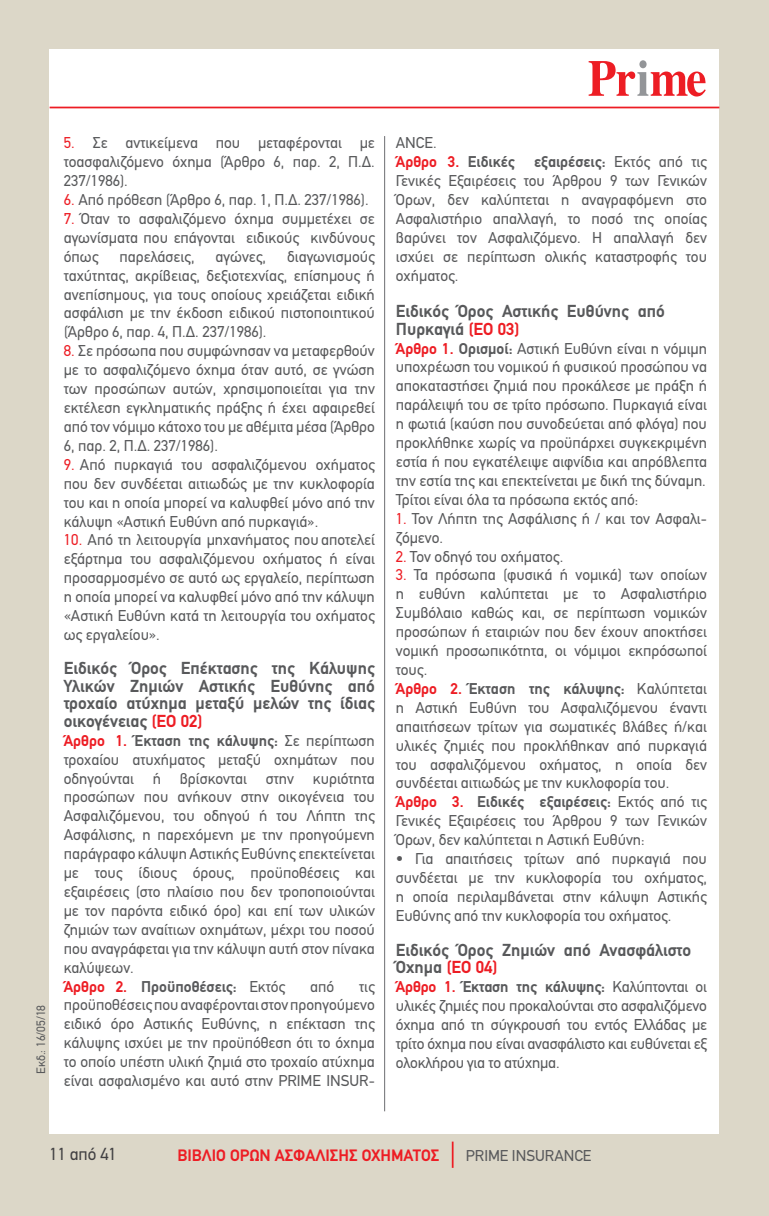
<style>
.page{position:relative;width:769px;height:1216px;background:#fff}
.page>*{position:absolute;margin:0;border:0;box-sizing:border-box;transform-origin:0 0}
.t1{font:700 17.5px/17.5px "PF Din Text";color:#58595b}
.t2{font:17.5px "PF Din Text";color:#414042}
.t3{font:700 16.62px "PF Din Text";color:#ed1d24}
.t4{font:15.75px/18.9px "PF Din Text";color:#58595b;text-align:justify}
.t5{font:12.25px "PF Din Text";color:#58595b}
.s1{color:#ed1d24}
.s2{font-weight:700;color:#ed1d24}
.s3{font-weight:700}
</style>
<div class="page">
<div style="left:0;top:0;width:769px;height:1215px;background:#dcd7c8"></div>
<div style="left:50px;top:50px;width:669px;height:1084px;background:#fff"></div>
<hr style="left:384px;top:136px;width:1px;height:975px;background:#6d6e71">
<svg style="left:589px;top:60px;width:117px;height:36px"></svg>
<hr style="left:50px;top:107px;width:669px;height:1px;background:#ed1d24">
<svg style="left:452px;top:1141px;width:1px;height:26px"></svg>
<p class="t5" style="left:34px;top:1074px;width:71px;rotate:-90deg">ΕΚΔ.: 16/05/18</p>
<p class="t4" style="left:64px;top:133px;width:313px"><span class="s1">5.</span> ΣΕ ΑΝΤΙΚΕΊΜΕΝΑ ΠΟΥ ΜΕΤΑΦΈΡΟΝΤΑΙ ΜΕ ΤΟΑΣΦΑΛΙΖΌΜΕΝΟ ΌΧΗΜΑ (ΆΡΘΡΟ 6, ΠΑΡ. 2, Π.Δ.<br>237/1986).</p>
<p class="t4" style="left:64px;top:190px;width:306px"><span class="s1">6.</span> ΑΠΌ ΠΡΌΘΕΣΗ (ΆΡΘΡΟ 6, ΠΑΡ. 1, Π.Δ. 237/1986).</p>
<p class="t4" style="left:64px;top:209px;width:313px"><span class="s1">7.</span> ΌΤΑΝ ΤΟ ΑΣΦΑΛΙΖΌΜΕΝΟ ΌΧΗΜΑ ΣΥΜΜ ΕΤΈΧΕΙ ΣΕ ΑΓΩΝΊΣΜΑΤΑ ΠΟΥ ΕΠΆΓΟΝΤΑΙ ΕΙΔΙΚΟΎΣ ΚΙΝΔΎΝΟΥΣ ΌΠΩΣ</p>
<p class="t4" style="left:64px;top:247px;width:313px;text-indent:223px">ΔΙΑΓΩΝΙΣΜΟΎΣ ΤΑΧΎΤΗΤΑΣ, ΑΚΡΊΒΕΙΑΣ, ΔΕΞΙΟΤΕΧΝΊΑΣ, ΕΠΊΣΗΜΟΥΣ Ή ΑΝΕΠΊΣΗΜΟΥΣ, ΓΙΑ ΤΟΥΣ ΟΠΟΊΟΥΣ ΧΡΕΙΆΖΕΤΑΙ ΕΙΔΙΚΉ ΑΣΦΆΛΙΣΗ ΜΕ ΤΗΝ ΈΚΔΟΣΗ ΕΙΔΙΚΟΎ ΠΙΣΤΟΠΟΙΗΤΙΚΟΎ (ΆΡΘΡΟ 6, ΠΑΡ. 4, Π.Δ. 237/1986).</p>
<p class="t4" style="left:64px;top:341px;width:313px"><span class="s1">8.</span> ΣΕ ΠΡΌΣΩΠΑ ΠΟΥ ΣΥΜΦΏΝΗΣΑΝ ΝΑ ΜΕΤΑΦΕΡΘΟΎΝ ΜΕ ΤΟ ΑΣΦΑΛΙΖΌΜΕΝΟ ΌΧΗΜΑ ΌΤΑΝ ΑΥΤΌ, ΣΕ ΓΝΏΣΗ ΤΩΝ ΠΡΟΣΏΠΩΝ ΑΥΤΏΝ, ΧΡΗΣΙΜΟΠΟΙΕΊΤΑΙ ΓΙΑ ΤΗΝ ΕΚΤΈΛΕΣΗ ΕΓΚΛΗΜΑΤΙΚΉΣ ΠΡΆΞΗΣ Ή ΈΧΕΙ ΑΦΑΙΡΕΘΕΊ ΑΠΌ ΤΟΝ ΝΌΜΙΜΟ ΚΆΤΟΧΟ ΤΟΥ ΜΕ ΑΘΈΜΙΤΑ ΜΈΣΑ (ΆΡΘΡΟ 6, ΠΑΡ. 2, Π.Δ. 237/1986).</p>
<p class="t4" style="left:64px;top:455px;width:313px"><span class="s1">9.</span> ΑΠΌ ΠΥΡΚΑΓΙΆ ΤΟΥ ΑΣΦΑΛΙΖΌΜΕΝΟΥ ΟΧΉΜΑΤΟΣ ΠΟΥ ΔΕΝ ΣΥΝΔΈΕΤΑΙ ΑΙΤΙΩΔΏΣ ΜΕ ΤΗΝ ΚΥΚΛΟΦΟΡΊΑ ΤΟΥ ΚΑΙ Η ΟΠΟΊΑ ΜΠΟΡΕΊ ΝΑ ΚΑΛΥΦΘΕΊ ΜΌΝΟ ΑΠΌ ΤΗΝ ΚΆΛΥΨΗ «ΑΣΤΙΚΉ ΕΥΘΎΝΗ ΑΠΌ ΠΥΡΚΑΓΙΆ».</p>
<p class="t4" style="left:64px;top:530px;width:313px"><span class="s1">10.</span> ΑΠΌ ΤΗ ΛΕΙΤΟΥΡΓΊΑ ΜΗΧΑΝΉΜΑΤΟΣ ΠΟΥ ΑΠΟΤΕΛΕΊ ΕΞΆΡΤΗΜΑ ΤΟΥ ΑΣΦΑΛΙΖΌΜΕΝΟΥ ΟΧΉΜΑΤΟΣ Ή ΕΊΝΑΙ ΠΡΟΣΑΡΜΟΣΜΈΝΟ ΣΕ ΑΥΤΌ ΩΣ ΕΡΓΑΛΕΊΟ, ΠΕΡΊΠΤΩΣΗ Η ΟΠΟΊΑ ΜΠΟΡΕΊ ΝΑ ΚΑΛΥΦΘΕΊ ΜΌΝΟ ΑΠΌ ΤΗΝ ΚΆΛΥΨΗ «ΑΣΤΙΚΉ ΕΥΘΎΝΗ ΚΑΤΆ ΤΗ ΛΕΙΤΟΥΡΓΊΑ ΤΟΥ ΟΧΉΜΑΤΟΣ ΩΣ ΕΡΓΑΛΕΊΟΥ».</p>
<p class="t1" style="left:64px;top:659px;width:313px;text-align:justify">Ειδικός Όρος Επέκτασης της Κάλυψης Υλικών Ζηµιών Αστικής Ευθύνης από τροχαίο ατύχηµα µεταξύ µελών της ίδιας οικογένειας <span class="s1">(ΕΟ 02)</span></p>
<p class="t4" style="left:64px;top:731px;width:313px;text-align:left"><span class="s2">Άρθρο 1.</span> <span class="s3">Έκταση της κάλυψης:</span> ΣΕ ΠΕΡΊΠΤΩΣΗ ΤΡΟΧΑΊΟΥ ΑΤΥΧΉΜΑΤΟΣ ΜΕΤΑΞΎ ΟΧΗΜΆΤΩΝ ΠΟΥ ΟΔΗΓΟΎΝΤΑΙ Ή ΒΡΊΣΚΟΝΤΑΙ ΣΤΗΝ ΚΥΡΙΌΤΗΤΑ ΠΡΟΣΏΠΩΝ ΠΟΥ ΑΝΉΚΟΥΝ ΣΤΗΝ ΟΙΚΟΓΈΝΕΙΑ ΤΟΥ ΑΣΦΑΛΙΖΌΜΕΝΟΥ, ΤΟΥ ΟΔΗΓΟΎ Ή ΤΟΥ ΛΉΠΤΗ ΤΗΣ ΑΣΦΆΛΙΣΗΣ, Η ΠΑΡΕΧΌΜΕΝΗ ΜΕ ΤΗΝ ΠΡΟΗΓΟΎΜΕΝΗ ΠΑΡΆΓΡΑΦΟ ΚΆΛΥΨΗ ΑΣΤΙΚΉΣ ΕΥΘΎΝΗΣ ΕΠΕΚΤΕΊΝΕΤΑΙ ΜΕ ΤΟΥΣ ΊΔΙΟΥΣ ΌΡΟΥΣ, ΠΡΟΫΠΟΘΈΣΕΙΣ ΚΑΙ ΕΞΑΙΡΈΣΕΙΣ (ΣΤΟ ΠΛΑΊΣΙΟ ΠΟΥ ΔΕΝ ΤΡΟΠΟΠΟΙΟΎΝΤΑΙ ΜΕ ΤΟΝ ΠΑΡΌΝΤΑ ΕΙΔΙΚΌ ΌΡΟ) ΚΑΙ ΕΠΊ ΤΩΝ ΥΛΙΚΏΝ ΖΗΜΙΏΝ ΤΩΝ ΑΝΑΊΤΙΩΝ ΟΧΗΜΆΤΩΝ, ΜΈΧΡΙ ΤΟΥ ΠΟΣΟΎ ΠΟΥ ΑΝΑΓΡΆΦΕΤΑΙ ΓΙΑ ΤΗΝ ΚΆΛΥΨΗ ΑΥΤΉ ΣΤΟΝ ΠΊΝΑΚΑ ΚΑΛΎΨΕΩΝ.<br><span class="s2">Άρθρο 2.</span> <span class="s3">Προϋποθέσεις:</span> ΕΚΤΌΣ</p>
<p class="t4" style="left:119px;top:247px;width:77px">ΠΑΡΕΛΆΣΕΙΣ,</p>
<p class="t4" style="left:216px;top:247px;width:52px">ΑΓΏΝΕΣ,</p>
<p class="t4" style="left:310px;top:976px;width:26px">ΑΠΌ</p>
<p class="t4" style="left:64px;top:976px;width:313px;text-indent:295px">ΤΙΣ ΠΡΟΫΠΟΘΈΣΕΙΣ ΠΟΥ ΑΝΑΦΈΡΟΝΤΑΙ ΣΤΟΝ ΠΡΟΗΓΟΎΜΕΝΟ ΕΙΔΙΚΌ ΌΡΟ ΑΣΤΙΚΉΣ ΕΥΘΎΝΗΣ, Η ΕΠΈΚΤΑΣΗ ΤΗΣ ΚΆΛΥΨΗΣ ΙΣΧΎΕΙ ΜΕ ΤΗΝ ΠΡΟΫΠΌΘΕΣΗ ΌΤΙ ΤΟ ΌΧΗΜΑ ΤΟ ΟΠΟΊΟ ΥΠΈΣΤΗ ΥΛΙΚΉ ΖΗΜΙΆ ΣΤΟ ΤΡΟΧΑΊΟ ΑΤΎΧΗΜΑ ΕΊΝΑΙ ΑΣΦΑΛΙΣΜΈΝΟ ΚΑΙ ΑΥΤΌ ΣΤΗΝ PRIME INSUR-</p>
<p class="t4" style="left:396px;top:133px;width:313px;text-align:left">ANCE.<br><span class="s2">Άρθρο 3.</span> <span class="s3">Ειδικές εξαιρέσεις:</span> ΕΚΤΌΣ ΑΠΌ ΤΙΣ ΓΕΝΙΚΈΣ ΕΞΑΙΡΈΣΕΙΣ ΤΟΥ ΆΡΘΡΟΥ 9 ΤΩΝ ΓΕΝΙΚΏΝ ΌΡΩΝ, ΔΕΝ ΚΑΛΎΠΤΕΤΑΙ Η ΑΝΑΓΡΑΦΌΜΕΝΗ ΣΤΟ ΑΣΦΑΛΙΣΤΉΡΙΟ ΑΠΑΛΛΑΓΉ, ΤΟ ΠΟΣΌ ΤΗΣ ΟΠΟΊΑΣ ΒΑΡΎΝΕΙ ΤΟΝ ΑΣΦΑΛΙΖΌΜΕΝΟ. Η ΑΠΑΛΛΑΓΉ ΔΕΝ ΙΣΧΎΕΙ ΣΕ ΠΕΡΊΠΤΩΣΗ ΟΛΙΚΉΣ ΚΑΤΑΣΤΡΟΦΉΣ ΤΟΥ ΟΧΉΜΑΤΟΣ.</p>
<p class="t1" style="left:396px;top:302px;width:270px">Ειδικός Όρος Αστικής Ευθύνης από<br>Πυρκαγιά <span class="s1">(ΕΟ 03)</span></p>
<p class="t4" style="left:396px;top:339px;width:313px"><span class="s2">Άρθρο 1.</span> <span class="s3">Ορισµοί:</span> ΑΣΤΙΚΉ ΕΥΘΎΝΗ ΕΊΝΑΙ Η ΝΌΜΙΜΗ ΥΠΟΧΡΈΩΣΗ ΤΟΥ ΝΟΜΙΚΟΎ Ή ΦΥΣΙΚΟΎ ΠΡΟΣΏΠΟΥ ΝΑ ΑΠΟΚΑΤΑΣΤΉΣΕΙ ΖΗΜΙΆ ΠΟΥ ΠΡΟΚΆΛΕΣΕ ΜΕ ΠΡΆΞΗ Ή ΠΑΡΆΛΕΙΨΉ ΤΟΥ ΣΕ ΤΡΊΤΟ ΠΡΌΣΩΠΟ. ΠΥΡΚΑΓΙΆ ΕΊΝΑΙ Η ΦΩΤΙΆ (ΚΑΎΣΗ ΠΟΥ ΣΥΝΟΔΕΎΕΤΑΙ ΑΠΌ ΦΛΌΓΑ) ΠΟΥ ΠΡΟΚΛΉΘΗΚΕ ΧΩΡΊΣ ΝΑ ΠΡΟΫΠΆΡΧΕΙ ΣΥΓΚΕΚΡΙΜΈΝΗ ΕΣΤΊΑ Ή ΠΟΥ ΕΓΚΑΤΈΛΕΙΨΕ ΑΙΦΝΊΔΙΑ ΚΑΙ ΑΠΡΌΒΛΕΠΤΑ ΤΗΝ ΕΣΤΊΑ ΤΗΣ ΚΑΙ ΕΠΕΚΤΕΊΝΕΤΑΙ ΜΕ ΔΙΚΉ ΤΗΣ ΔΎΝΑΜΗ.<br>ΤΡΊΤΟΙ ΕΊΝΑΙ ΌΛΑ ΤΑ ΠΡΌΣΩΠΑ ΕΚΤΌΣ ΑΠΌ:</p>
<p class="t4" style="left:396px;top:509px;width:313px"><span class="s1">1.</span> ΤΟΝ ΛΉΠΤΗ ΤΗΣ ΑΣΦΆΛΙΣΗΣ Ή / ΚΑΙ ΤΟΝ ΑΣΦΑΛΙ-<br>ΖΌΜΕΝΟ.</p>
<p class="t4" style="left:396px;top:546px;width:169px"><span class="s1">2.</span> ΤΟΝ ΟΔΗΓΌ ΤΟΥ ΟΧΉΜΑΤΟΣ.</p>
<p class="t4" style="left:396px;top:565px;width:313px;text-align:left"><span class="s1">3.</span> ΤΑ ΠΡΌΣΩΠΑ (ΦΥΣΙΚΆ Ή ΝΟΜΙΚΆ) ΤΩΝ ΟΠΟΊΩΝ Η ΕΥΘΎΝΗ ΚΑΛΎΠΤΕΤΑΙ ΜΕ ΤΟ ΑΣΦΑΛΙΣΤΉΡΙΟ ΣΥΜΒΌΛΑΙΟ ΚΑΘΏΣ ΚΑΙ, ΣΕ ΠΕΡΊΠΤΩΣΗ ΝΟΜΙΚΏΝ ΠΡΟΣΏΠΩΝ Ή ΕΤΑΙΡΙΏΝ ΠΟΥ ΔΕΝ ΈΧΟΥΝ ΑΠΟΚΤΉΣΕΙ ΝΟΜΙΚΉ ΠΡΟΣΩΠΙΚΌΤΗΤΑ, ΟΙ ΝΌΜΙΜΟΙ ΕΚΠΡΌΣΩΠΟΊ ΤΟΥΣ.<br><span class="s2">Άρθρο 2.</span> <span class="s3">Έκταση της κάλυψης:</span> ΚΑΛΎΠΤΕΤΑΙ Η ΑΣΤΙΚΉ ΕΥΘΎΝΗ ΤΟΥ ΑΣΦΑΛΙΖΌΜΕΝΟΥ ΈΝΑΝΤΙ ΑΠΑΙΤΉΣΕΩΝ ΤΡΊΤΩΝ ΓΙΑ ΣΩΜΑΤΙΚΈΣ ΒΛΆΒΕΣ Ή/ΚΑΙ ΥΛΙΚΈΣ ΖΗΜΙΈΣ ΠΟΥ ΠΡΟΚΛΉΘΗΚΑΝ ΑΠΌ ΠΥΡΚΑΓΙΆ ΤΟΥ ΑΣΦΑΛΙΖΌΜΕΝΟΥ ΟΧΉΜΑΤΟΣ, Η ΟΠΟΊΑ ΔΕΝ ΣΥΝΔΈΕΤΑΙ ΑΙΤΙΩΔΏΣ ΜΕ ΤΗΝ ΚΥΚΛΟΦΟΡΊΑ ΤΟΥ.<br><span class="s2">Άρθρο 3.</span> <span class="s3">Ειδικές εξαιρέσεις:</span> ΕΚΤΌΣ ΑΠΌ ΤΙΣ ΓΕΝΙΚΈΣ ΕΞΑΙΡΈΣΕΙΣ ΤΟΥ ΆΡΘΡΟΥ 9 ΤΩΝ ΓΕΝΙΚΏΝ ΌΡΩΝ, ΔΕΝ ΚΑΛΎΠΤΕΤΑΙ Η ΑΣΤΙΚΉ ΕΥΘΎΝΗ:</p>
<p class="t4" style="left:396px;top:849px;width:313px">• ΓΙΑ ΑΠΑΙΤΉΣΕΙΣ ΤΡΊΤΩΝ ΑΠΌ ΠΥΡΚΑΓΙΆ ΠΟΥ ΣΥΝΔΈΕΤΑΙ ΜΕ ΤΗΝ ΚΥΚΛΟΦΟΡΊΑ ΤΟΥ ΟΧΉΜΑΤΟΣ, Η ΟΠΟΊΑ ΠΕΡΙΛΑΜΒΆΝΕΤΑΙ ΣΤΗΝ ΚΆΛΥΨΗ ΑΣΤΙΚΉΣ ΕΥΘΎΝΗΣ ΑΠΌ ΤΗΝ ΚΥΚΛΟΦΟΡΊΑ ΤΟΥ ΟΧΉΜΑΤΟΣ.</p>
<p class="t1" style="left:396px;top:941px;width:297px">Ειδικός Όρος Ζηµιών από Ανασφάλιστο<br>Όχηµα <span class="s1">(ΕΟ 04)</span></p>
<p class="t4" style="left:396px;top:977px;width:313px"><span class="s2">Άρθρο 1.</span> <span class="s3">Έκταση της κάλυψης:</span> ΚΑΛΎΠΤΟΝΤΑΙ ΟΙ ΥΛΙΚΈΣ ΖΗΜΙΈΣ ΠΟΥ ΠΡΟΚΑΛΟΎΝΤΑΙ ΣΤΟ ΑΣΦΑΛΙΖΌΜΕΝΟ ΌΧΗΜΑ ΑΠΌ ΤΗ ΣΎΓΚΡΟΥΣΉ ΤΟΥ ΕΝΤΌΣ ΕΛΛΆΔΑΣ ΜΕ ΤΡΊΤΟ ΌΧΗΜΑ ΠΟΥ ΕΊΝΑΙ ΑΝΑΣΦΆΛΙΣΤΟ ΚΑΙ ΕΥΘΎΝΕΤΑΙ ΕΞ ΟΛΟΚΛΉΡΟΥ ΓΙΑ ΤΟ ΑΤΎΧΗΜΑ.</p>
<p class="t2" style="left:50px;top:1143px;width:69px">11 ΑΠΌ 41</p>
<p class="t3" style="left:177px;top:1145px;width:262px">βιβλιο ορων ασφαλισης οχηματος</p>
<p class="t4" style="left:466px;top:1145px;width:127px">PRIME INSURANCE</p>
</div>
